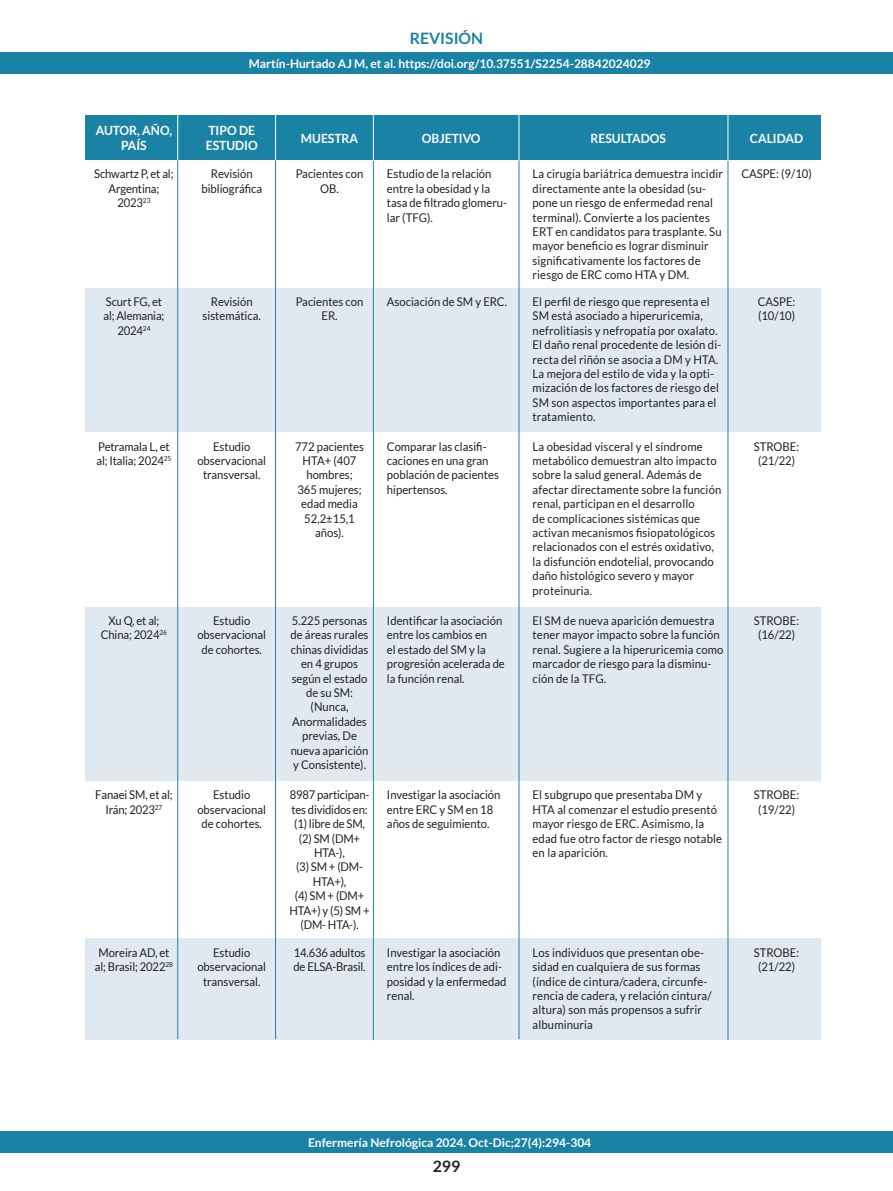
<style>
.page{position:relative;width:893px;height:1191px;background:#fff}
.page>*{position:absolute;margin:0;border:0;box-sizing:border-box;transform-origin:0 0}
.t1{font:700 15.75px "Lato";color:#1a82a4}
.t2{font:700 15.75px "Lato";color:#231f20}
.t3{font:700 12.75px/15.3px "Lato";color:#fff;text-align:center;scale:.95 1}
.t4{font:12px/14.4px "Lato";letter-spacing:.01em;color:#231f20;text-align:center;scale:.94 1}
.t5{font:12px/14.4px "Lato";letter-spacing:-.015em;color:#231f20;text-align:center;scale:.94 1}
.t6{font:700 12px "Lato";color:#fff}
</style>
<div class="page">
<div style="left:0;top:52px;width:893px;height:21px;background:#1a82a4"></div>
<div style="left:0;top:1131px;width:893px;height:21px;background:#1a82a4"></div>
<div style="left:85px;top:115px;width:98px;height:45px;background:#1a82a4"></div>
<div style="left:183px;top:115px;width:98px;height:45px;background:#1a82a4"></div>
<div style="left:281px;top:115px;width:97px;height:45px;background:#1a82a4"></div>
<div style="left:378px;top:115px;width:146px;height:45px;background:#1a82a4"></div>
<div style="left:524px;top:115px;width:208px;height:45px;background:#1a82a4"></div>
<div style="left:732px;top:115px;width:89px;height:45px;background:#1a82a4"></div>
<div style="left:85px;top:288px;width:98px;height:144px;background:#e0e9f0"></div>
<div style="left:183px;top:288px;width:98px;height:144px;background:#e0e9f0"></div>
<div style="left:281px;top:288px;width:97px;height:144px;background:#e0e9f0"></div>
<div style="left:378px;top:288px;width:146px;height:144px;background:#e0e9f0"></div>
<div style="left:524px;top:288px;width:208px;height:144px;background:#e0e9f0"></div>
<div style="left:732px;top:288px;width:89px;height:144px;background:#e0e9f0"></div>
<div style="left:85px;top:607px;width:98px;height:174px;background:#e0e9f0"></div>
<div style="left:183px;top:607px;width:98px;height:174px;background:#e0e9f0"></div>
<div style="left:281px;top:607px;width:97px;height:174px;background:#e0e9f0"></div>
<div style="left:378px;top:607px;width:146px;height:174px;background:#e0e9f0"></div>
<div style="left:524px;top:607px;width:208px;height:174px;background:#e0e9f0"></div>
<div style="left:732px;top:607px;width:89px;height:174px;background:#e0e9f0"></div>
<div style="left:85px;top:938px;width:98px;height:102px;background:#e0e9f0"></div>
<div style="left:183px;top:938px;width:98px;height:102px;background:#e0e9f0"></div>
<div style="left:281px;top:938px;width:97px;height:102px;background:#e0e9f0"></div>
<div style="left:378px;top:938px;width:146px;height:102px;background:#e0e9f0"></div>
<div style="left:524px;top:938px;width:208px;height:102px;background:#e0e9f0"></div>
<div style="left:732px;top:938px;width:89px;height:102px;background:#e0e9f0"></div>
<hr style="left:177px;top:160px;width:1px;height:879px;background:#1a82a4">
<hr style="left:275px;top:160px;width:1px;height:879px;background:#1a82a4">
<hr style="left:373px;top:161px;width:1px;height:879px;background:#1a82a4">
<hr style="left:519px;top:160px;width:1px;height:879px;background:#1a82a4">
<hr style="left:728px;top:161px;width:1px;height:879px;background:#1a82a4">
<hr style="left:177px;top:115px;width:1px;height:45px;background:#fff">
<hr style="left:275px;top:115px;width:1px;height:45px;background:#fff">
<hr style="left:373px;top:115px;width:1px;height:45px;background:#fff">
<hr style="left:519px;top:115px;width:1px;height:45px;background:#fff">
<hr style="left:728px;top:115px;width:1px;height:45px;background:#fff">
<p class="t1" style="left:410px;top:29px;width:75px">REVISIÓN</p>
<p class="t6" style="left:249px;top:56px;width:403px">Martín-Hurtado AJ M, et al. https://doi.org/10.37551/S2254-28842024029</p>
<p class="t3" style="left:96px;top:123px;width:82px">AUTOR, AÑO,<br>PAÍS</p>
<p class="t3" style="left:206px;top:123px;width:56px;text-align:left">TIPO DE<br>ESTUDIO</p>
<p class="t3" style="left:301px;top:130px;width:62px">MUESTRA</p>
<p class="t3" style="left:422px;top:130px;width:63px">OBJETIVO</p>
<p class="t3" style="left:590px;top:130px;width:81px">RESULTADOS</p>
<p class="t3" style="left:750px;top:130px;width:57px">CALIDAD</p>
<p class="t5" style="left:94px;top:167px;width:86px">Schwartz P, et al;<br>Argentina;</p>
<p class="t4" style="left:117px;top:196px;width:37px">2023<sup>23</sup></p>
<p class="t4" style="left:201px;top:167px;width:66px">Revisión bibliográfica</p>
<p class="t4" style="left:296px;top:167px;width:73px">Pacientes con<br>OB.</p>
<p class="t4" style="left:387px;top:167px;width:129px;text-align:left">Estudio de la relación entre la obesidad y la tasa de filtrado glomeru&shy;lar (TFG).</p>
<p class="t4" style="left:533px;top:167px;width:204px;text-align:left">La cirugía bariátrica demuestra incidir directamente ante la obesidad (su&shy;pone un riesgo de enfermedad renal terminal). Convierte a los pacientes ERT en candidatos para trasplante. Su mayor beneficio es lograr disminuir significativamente los factores de riesgo de ERC como HTA y DM.</p>
<p class="t4" style="left:741px;top:167px;width:76px">CASPE: (9/10)</p>
<p class="t5" style="left:103px;top:294px;width:66px">Scurt FG, et al; Alemania;<br>2024<sup>24</sup></p>
<p class="t4" style="left:203px;top:294px;width:63px">Revisión sistemática.</p>
<p class="t4" style="left:296px;top:294px;width:73px">Pacientes con<br>ER.</p>
<p class="t4" style="left:387px;top:294px;width:129px">Asociación de SM y ERC.</p>
<p class="t4" style="left:533px;top:294px;width:202px;text-align:left">El perfil de riesgo que representa el SM está asociado a hiperuricemia, nefrolitiasis y nefropatía por oxalato.<br>El daño renal procedente de lesión di&shy;recta del riñón se asocia a DM y HTA.</p>
<p class="t4" style="left:533px;top:366px;width:200px;text-align:left">La mejora del estilo de vida y la opti&shy;mización de los factores de riesgo del<br>SM son aspectos importantes para el tratamiento.</p>
<p class="t4" style="left:758px;top:294px;width:42px;text-align:left">CASPE: (10/10)</p>
<p class="t5" style="left:96px;top:439px;width:81px;text-align:left">Petramala L, et al; Italia; 2024<sup>25</sup></p>
<p class="t4" style="left:197px;top:439px;width:75px">Estudio observacional transversal.</p>
<p class="t4" style="left:295px;top:439px;width:75px">772 pacientes<br>HTA+ (407 hombres;<br>365 mujeres; edad media<br>52,2±15,1 años).</p>
<p class="t4" style="left:387px;top:439px;width:121px;text-align:left">Comparar las clasifi&shy;caciones en una gran población de pacientes hipertensos.</p>
<p class="t4" style="left:533px;top:439px;width:202px;text-align:left">La obesidad visceral y el síndrome metabólico demuestran alto impacto sobre la salud general. Además de afectar directamente sobre la función renal, participan en el desarrollo<br>de complicaciones sistémicas que activan mecanismos fisiopatológicos relacionados con el estrés oxidativo, la disfunción endotelial, provocando daño histológico severo y mayor proteinuria.</p>
<p class="t4" style="left:754px;top:439px;width:50px">STROBE: (21/22)</p>
<p class="t5" style="left:101px;top:613px;width:72px">Xu Q, et al;<br>China; 2024<sup>26</sup></p>
<p class="t4" style="left:197px;top:613px;width:75px">Estudio observacional de cohortes.</p>
<p class="t4" style="left:291px;top:613px;width:84px">5.225 personas de áreas rurales chinas divididas en 4 grupos según el estado de su SM:</p>
<p class="t4" style="left:291px;top:700px;width:84px">(Nunca,<br>Anormalidades previas, De nueva aparición y Consistente).</p>
<p class="t4" style="left:387px;top:613px;width:127px;text-align:left">Identificar la asociación entre los cambios en<br>el estado del SM y la progresión acelerada de la función renal.</p>
<p class="t4" style="left:533px;top:613px;width:205px;text-align:left">El SM de nueva aparición demuestra tener mayor impacto sobre la función renal. Sugiere a la hiperuricemia como marcador de riesgo para la disminu&shy;ción de la TFG.</p>
<p class="t4" style="left:754px;top:613px;width:50px">STROBE: (16/22)</p>
<p class="t5" style="left:95px;top:788px;width:84px">Fanaei SM, et al;<br>Irán; 2023<sup>27</sup></p>
<p class="t4" style="left:197px;top:788px;width:75px">Estudio observacional de cohortes.</p>
<p class="t5" style="left:290px;top:788px;width:86px;text-align:left">8987 participan&shy;tes divididos en:</p>
<p class="t5" style="left:294px;top:816px;width:77px">(1) libre de SM,</p>
<p class="t4" style="left:299px;top:831px;width:67px">(2) SM (DM+<br>HTA-),</p>
<p class="t4" style="left:296px;top:860px;width:73px">(3) SM + (DM-<br>HTA+),</p>
<p class="t5" style="left:289px;top:888px;width:87px">(4) SM + (DM+<br>HTA+) y (5) SM + (DM- HTA-).</p>
<p class="t4" style="left:387px;top:788px;width:122px;text-align:left">Investigar la asociación entre ERC y SM en 18 años de seguimiento.</p>
<p class="t4" style="left:533px;top:788px;width:203px;text-align:left">El subgrupo que presentaba DM y<br>HTA al comenzar el estudio presentó mayor riesgo de ERC. Asimismo, la edad fue otro factor de riesgo notable en la aparición.</p>
<p class="t4" style="left:754px;top:788px;width:50px">STROBE: (19/22)</p>
<p class="t5" style="left:95px;top:945px;width:85px;text-align:left">Moreira AD, et al; Brasil; 2022<sup>28</sup></p>
<p class="t4" style="left:197px;top:945px;width:75px">Estudio observacional transversal.</p>
<p class="t5" style="left:293px;top:945px;width:78px;text-align:left">14.636 adultos de ELSA-Brasil.</p>
<p class="t4" style="left:387px;top:945px;width:129px;text-align:left">Investigar la asociación entre los índices de adi&shy;posidad y la enfermedad renal.</p>
<p class="t4" style="left:533px;top:945px;width:192px;text-align:left">Los individuos que presentan obe&shy;sidad en cualquiera de sus formas (índice de cintura/cadera, circunfe&shy;rencia de cadera, y relación cintura/ altura) son más propensos a sufrir albuminuria</p>
<p class="t4" style="left:754px;top:945px;width:50px">STROBE: (21/22)</p>
<p class="t6" style="left:308px;top:1135px;width:285px">Enfermería Nefrológica 2024. Oct-Dic;27(4):294-304</p>
<p class="t2" style="left:433px;top:1157px;width:29px">299</p>
</div>
